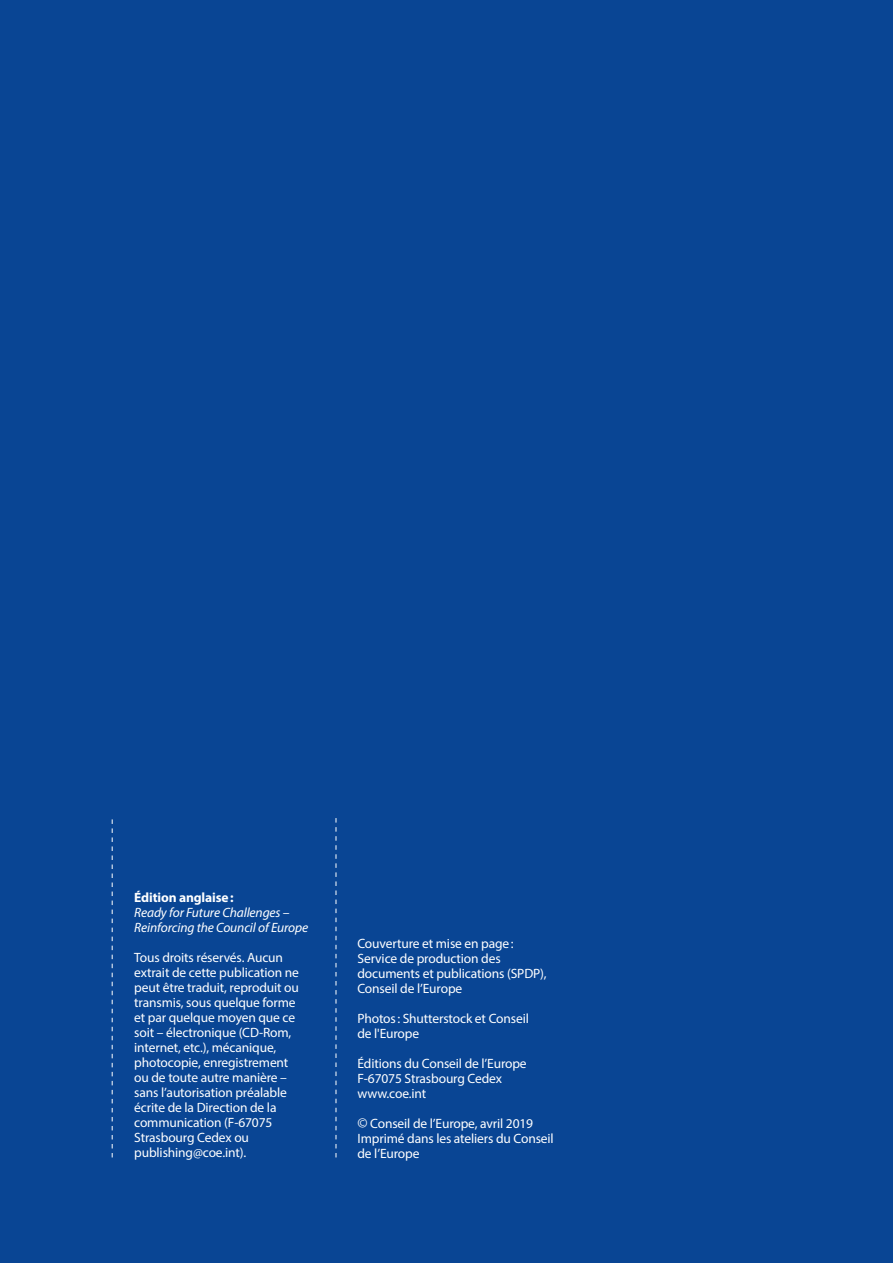
<style>
.page{position:relative;width:893px;height:1263px;background:#094594}
.page>*{position:absolute;margin:0;border:0;box-sizing:border-box;transform-origin:0 0}
.t1{font:13.5px/15px "Myriad Pro";letter-spacing:-.01em;color:#fff}
.t2{font:italic 13.5px/15px "Myriad Pro";letter-spacing:-.01em;color:#fff}
.t3{font:700 13.5px "Myriad Pro";letter-spacing:-.01em;color:#fff}
.s1{font-size:15px}
</style>
<div class="page">
<svg style="left:336px;top:818px;width:1px;height:339px"></svg>
<svg style="left:112px;top:819px;width:1px;height:338px"></svg>
<p class="t3" style="left:134px;top:889px;width:101px">Édition anglaise:</p>
<p class="t2" style="left:134px;top:905px;width:176px">Ready for Future Challenges –<br>Reinforcing the Council of Europe</p>
<p class="t1" style="left:134px;top:950px;width:166px">Tous droits réservés. Aucun extrait de cette publication ne peut être traduit, reproduit ou transmis, sous quelque forme et par quelque moyen que ce soit – électronique (CD-Rom, internet, etc.), mécanique, photocopie, enregistrement ou de toute autre manière – sans l’autorisation préalable écrite de la Direction de la communication (F-67075<br>Strasbourg Cedex ou publishing@coe.int).</p>
<p class="t1" style="left:357px;top:935px;width:191px">Couverture et mise en page:<br>Service de production des documents et publications (SPDP),<br>Conseil de l’Europe</p>
<p class="t1" style="left:357px;top:1010px;width:173px">Photos: Shutterstock et Conseil de l'Europe</p>
<p class="t1" style="left:357px;top:1055px;width:171px">Éditions du Conseil de l’Europe<br>F-67075 Strasbourg Cedex www.coe.int</p>
<p class="t1" style="left:357px;top:1115px;width:198px"><span class="s1">©</span> Conseil de l’Europe, avril 2019<br>Imprimé dans les ateliers du Conseil de l’Europe</p>
</div>
